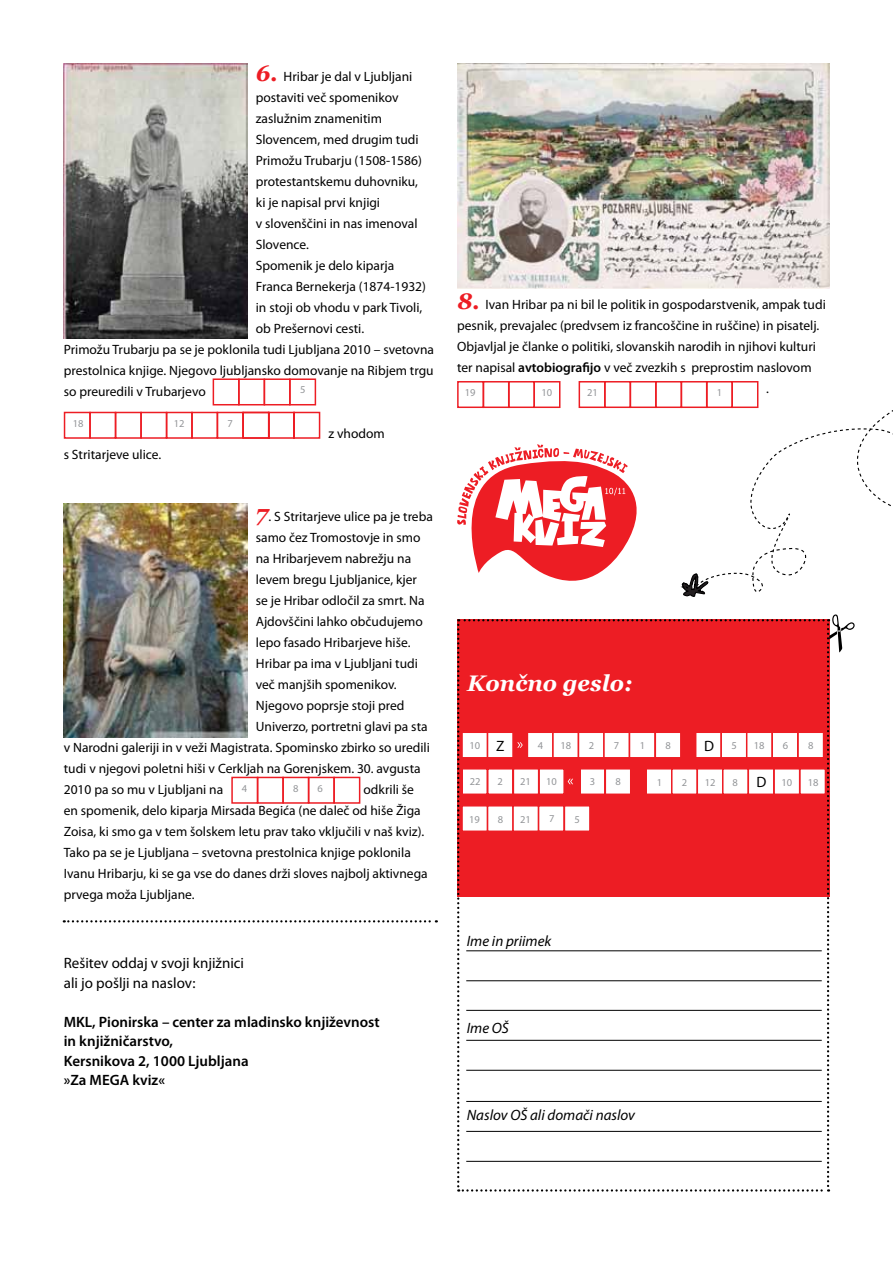
<style>
.page{position:relative;width:893px;height:1263px;background:#fff}
.page>*{position:absolute;margin:0;border:0;box-sizing:border-box;transform-origin:0 0}
.t1{font:italic 700 22.5px "Georgia";color:#fff}
.t2{font:600 15px/19.5px "Myriad Pro";color:#000}
.t3{font:15px/19.5px "Myriad Pro";color:#000}
.t4{font:italic 15px "Myriad Pro";color:#000}
.t5{font:13.5px/21px "Myriad Pro";color:#000}
.t6{font:10.5px "Myriad Pro";color:#939598}
.s1{font-family:"Georgia";font-weight:700;font-style:italic;font-size:22.5px;color:#ed1d24}
.s2{font-weight:600}
.s3{font-size:10.5px;color:#939598}
.s4{font-size:15px;color:#000}
</style>
<div class="page">
<div style="left:231px;top:777px;width:27px;height:27px;border:2px solid #ed1d24"></div>
<div style="left:257px;top:777px;width:27px;height:27px;border:2px solid #ed1d24"></div>
<div style="left:282px;top:777px;width:27px;height:27px;border:2px solid #ed1d24"></div>
<div style="left:308px;top:777px;width:27px;height:27px;border:2px solid #ed1d24"></div>
<div style="left:333px;top:777px;width:27px;height:27px;border:2px solid #ed1d24"></div>
<div style="left:213px;top:378px;width:27px;height:27px;border:2px solid #ed1d24"></div>
<div style="left:238px;top:378px;width:27px;height:27px;border:2px solid #ed1d24"></div>
<div style="left:264px;top:378px;width:27px;height:27px;border:2px solid #ed1d24"></div>
<div style="left:289px;top:378px;width:27px;height:27px;border:2px solid #ed1d24"></div>
<svg style="left:457px;top:444px;width:180px;height:137px"></svg>
<img style="left:64px;top:64px;width:183px;height:274px">
<img style="left:457px;top:64px;width:372px;height:225px">
<img style="left:64px;top:504px;width:183px;height:233px">
<div style="left:64px;top:412px;width:27px;height:27px;border:2px solid #ed1d24"></div>
<div style="left:89px;top:412px;width:27px;height:27px;border:2px solid #ed1d24"></div>
<div style="left:115px;top:412px;width:27px;height:27px;border:2px solid #ed1d24"></div>
<div style="left:140px;top:412px;width:27px;height:27px;border:2px solid #ed1d24"></div>
<div style="left:166px;top:412px;width:27px;height:27px;border:2px solid #ed1d24"></div>
<div style="left:191px;top:412px;width:27px;height:27px;border:2px solid #ed1d24"></div>
<div style="left:217px;top:412px;width:27px;height:27px;border:2px solid #ed1d24"></div>
<svg style="left:242px;top:411px;width:79px;height:28px"></svg>
<div style="left:579px;top:381px;width:27px;height:27px;border:2px solid #ed1d24"></div>
<div style="left:604px;top:381px;width:27px;height:27px;border:2px solid #ed1d24"></div>
<div style="left:630px;top:381px;width:27px;height:27px;border:2px solid #ed1d24"></div>
<div style="left:655px;top:381px;width:27px;height:27px;border:2px solid #ed1d24"></div>
<div style="left:681px;top:381px;width:27px;height:27px;border:2px solid #ed1d24"></div>
<div style="left:706px;top:381px;width:27px;height:27px;border:2px solid #ed1d24"></div>
<div style="left:731px;top:381px;width:27px;height:27px;border:2px solid #ed1d24"></div>
<div style="left:457px;top:381px;width:27px;height:27px;border:2px solid #ed1d24"></div>
<div style="left:483px;top:381px;width:27px;height:27px;border:2px solid #ed1d24"></div>
<div style="left:508px;top:381px;width:27px;height:27px;border:2px solid #ed1d24"></div>
<div style="left:533px;top:381px;width:27px;height:27px;border:2px solid #ed1d24"></div>
<svg style="left:667px;top:390px;width:226px;height:207px"></svg>
<svg style="left:64px;top:920px;width:373px;height:2px"></svg>
<svg style="left:457px;top:614px;width:398px;height:577px"></svg>
<p class="t5" style="left:256px;top:66px;width:158px"><span class="s1">6.</span> Hribar je dal v Ljubljani</p>
<p class="t5" style="left:256px;top:87px;width:144px">postaviti več spomenikov</p>
<p class="t5" style="left:256px;top:108px;width:128px">zaslužnim znamenitim</p>
<p class="t5" style="left:256px;top:129px;width:164px">Slovencem, med drugim tudi</p>
<p class="t5" style="left:256px;top:150px;width:168px">Primožu Trubarju (1508-1586)</p>
<p class="t5" style="left:256px;top:171px;width:164px">protestantskemu duhovniku,</p>
<p class="t5" style="left:256px;top:192px;width:126px">ki je napisal prvi knjigi</p>
<p class="t5" style="left:256px;top:213px;width:163px">v slovenščini in nas imenoval</p>
<p class="t5" style="left:256px;top:234px;width:55px">Slovence.</p>
<p class="t5" style="left:256px;top:255px;width:140px">Spomenik je delo kiparja</p>
<p class="t5" style="left:256px;top:276px;width:172px">Franca Bernekerja (1874-1932)</p>
<p class="t5" style="left:256px;top:297px;width:168px">in stoji ob vhodu v park Tivoli,</p>
<p class="t5" style="left:256px;top:318px;width:110px">ob Prešernovi cesti.</p>
<p class="t5" style="left:64px;top:339px;width:372px">Primožu Trubarju pa se je poklonila tudi Ljubljana 2010 – svetovna</p>
<p class="t5" style="left:64px;top:360px;width:371px">prestolnica knjige. Njegovo ljubljansko domovanje na Ribjem trgu</p>
<p class="t5" style="left:64px;top:381px;width:143px">so preuredili v Trubarjevo</p>
<p class="t5" style="left:328px;top:423px;width:58px">z vhodom</p>
<p class="t5" style="left:64px;top:444px;width:99px">s Stritarjeve ulice.</p>
<p class="t6" style="left:300px;top:383px;width:7px">5</p>
<p class="t6" style="left:73px;top:417px;width:12px">18</p>
<p class="t6" style="left:174px;top:417px;width:12px">12</p>
<p class="t6" style="left:227px;top:417px;width:7px">7</p>
<p class="t5" style="left:256px;top:506px;width:179px"><span class="s1">7</span>. S Stritarjeve ulice pa je treba</p>
<p class="t5" style="left:256px;top:527px;width:166px">samo čez Tromostovje in smo</p>
<p class="t5" style="left:256px;top:548px;width:157px">na Hribarjevem nabrežju na</p>
<p class="t5" style="left:256px;top:569px;width:163px">levem bregu Ljubljanice, kjer</p>
<p class="t5" style="left:256px;top:590px;width:170px">se je Hribar odločil za smrt. Na</p>
<p class="t5" style="left:256px;top:611px;width:169px">Ajdovščini lahko občudujemo</p>
<p class="t5" style="left:256px;top:632px;width:156px">lepo fasado Hribarjeve hiše.</p>
<p class="t5" style="left:256px;top:653px;width:164px">Hribar pa ima v Ljubljani tudi</p>
<p class="t5" style="left:256px;top:674px;width:142px">več manjših spomenikov.</p>
<p class="t5" style="left:256px;top:695px;width:150px">Njegovo poprsje stoji pred</p>
<p class="t5" style="left:256px;top:716px;width:173px">Univerzo, portretni glavi pa sta</p>
<p class="t5" style="left:64px;top:737px;width:368px">v Narodni galeriji in v veži Magistrata. Spominsko zbirko so uredili</p>
<p class="t5" style="left:64px;top:758px;width:358px">tudi v njegovi poletni hiši v Cerkljah na Gorenjskem. 30. avgusta</p>
<p class="t5" style="left:64px;top:779px;width:161px">2010 pa so mu v Ljubljani na</p>
<p class="t5" style="left:64px;top:779px;width:365px;text-indent:300px">odkrili še en spomenik, delo kiparja Mirsada Begića (ne daleč od hiše Žiga Zoisa, ki smo ga v tem šolskem letu prav tako vključili v naš kviz).<br>Tako pa se je Ljubljana – svetovna prestolnica knjige poklonila Ivanu Hribarju, ki se ga vse do danes drži sloves najbolj aktivnega prvega moža Ljubljane.</p>
<p class="t6" style="left:242px;top:782px;width:7px">4</p>
<p class="t6" style="left:293px;top:782px;width:7px">8</p>
<p class="t6" style="left:317px;top:782px;width:7px">6</p>
<p class="t3" style="left:64px;top:953px;width:182px">Rešitev oddaj v svoji knjižnici ali jo pošlji na naslov:</p>
<p class="t2" style="left:64px;top:1011px;width:318px">MKL, Pionirska – center za mladinsko književnost in knjižničarstvo,<br>Kersnikova 2, 1000 Ljubljana<br>»Za MEGA kviz«</p>
<p class="t5" style="left:457px;top:294px;width:370px"><span class="s1">8.</span> Ivan Hribar pa ni bil le politik in gospodarstvenik, ampak tudi</p>
<p class="t5" style="left:457px;top:315px;width:364px">pesnik, prevajalec (predvsem iz francoščine in ruščine) in pisatelj.</p>
<p class="t5" style="left:457px;top:336px;width:360px">Objavljal je članke o politiki, slovanskih narodih in njihovi kulturi</p>
<p class="t5" style="left:457px;top:357px;width:356px">ter napisal <span class="s2">avtobiografijo</span> v več zvezkih s preprostim naslovom</p>
<p class="t5" style="left:766px;top:378px;width:4px">.</p>
<p class="t6" style="left:465px;top:386px;width:12px">19</p>
<p class="t6" style="left:541px;top:386px;width:12px">10</p>
<p class="t6" style="left:587px;top:386px;width:12px">21</p>
<p class="t6" style="left:717px;top:386px;width:7px">1</p>
<h1 class="t1" style="left:467px;top:668px;width:167px">Končno geslo:</h1>
<p class="t3" style="left:704px;top:736px;width:34px">D <span class="s3">5</span></p>
<p class="t6" style="left:754px;top:739px;width:12px">18</p>
<p class="t6" style="left:783px;top:739px;width:7px">6</p>
<p class="t6" style="left:808px;top:739px;width:7px">8</p>
<p class="t6" style="left:469px;top:739px;width:36px">10 <span class="s4">Z</span></p>
<p class="t6" style="left:538px;top:739px;width:7px">4</p>
<p class="t6" style="left:560px;top:739px;width:12px">18</p>
<p class="t6" style="left:589px;top:739px;width:7px">2</p>
<p class="t6" style="left:614px;top:739px;width:7px">7</p>
<p class="t6" style="left:640px;top:739px;width:7px">1</p>
<p class="t6" style="left:665px;top:739px;width:7px">8</p>
<p class="t6" style="left:657px;top:775px;width:7px">1</p>
<p class="t6" style="left:682px;top:775px;width:7px">2</p>
<p class="t6" style="left:705px;top:775px;width:12px">12</p>
<p class="t6" style="left:733px;top:775px;width:61px">8 <span class="s4">D</span>10</p>
<p class="t6" style="left:808px;top:775px;width:12px">18</p>
<p class="t6" style="left:470px;top:775px;width:12px">22</p>
<p class="t6" style="left:498px;top:775px;width:7px">2</p>
<p class="t6" style="left:520px;top:775px;width:12px">21</p>
<p class="t6" style="left:546px;top:775px;width:12px">10</p>
<p class="t6" style="left:590px;top:775px;width:7px">3</p>
<p class="t6" style="left:615px;top:775px;width:7px">8</p>
<p class="t6" style="left:469px;top:812px;width:12px">19</p>
<p class="t6" style="left:498px;top:812px;width:7px">8</p>
<p class="t6" style="left:520px;top:812px;width:12px">21</p>
<p class="t6" style="left:549px;top:812px;width:7px">7</p>
<p class="t6" style="left:574px;top:812px;width:7px">5</p>
<p class="t4" style="left:467px;top:932px;width:86px">Ime in priimek</p>
<p class="t4" style="left:467px;top:1019px;width:44px">Ime OŠ</p>
<p class="t4" style="left:467px;top:1105px;width:170px">Naslov OŠ ali domači naslov</p>
</div>
